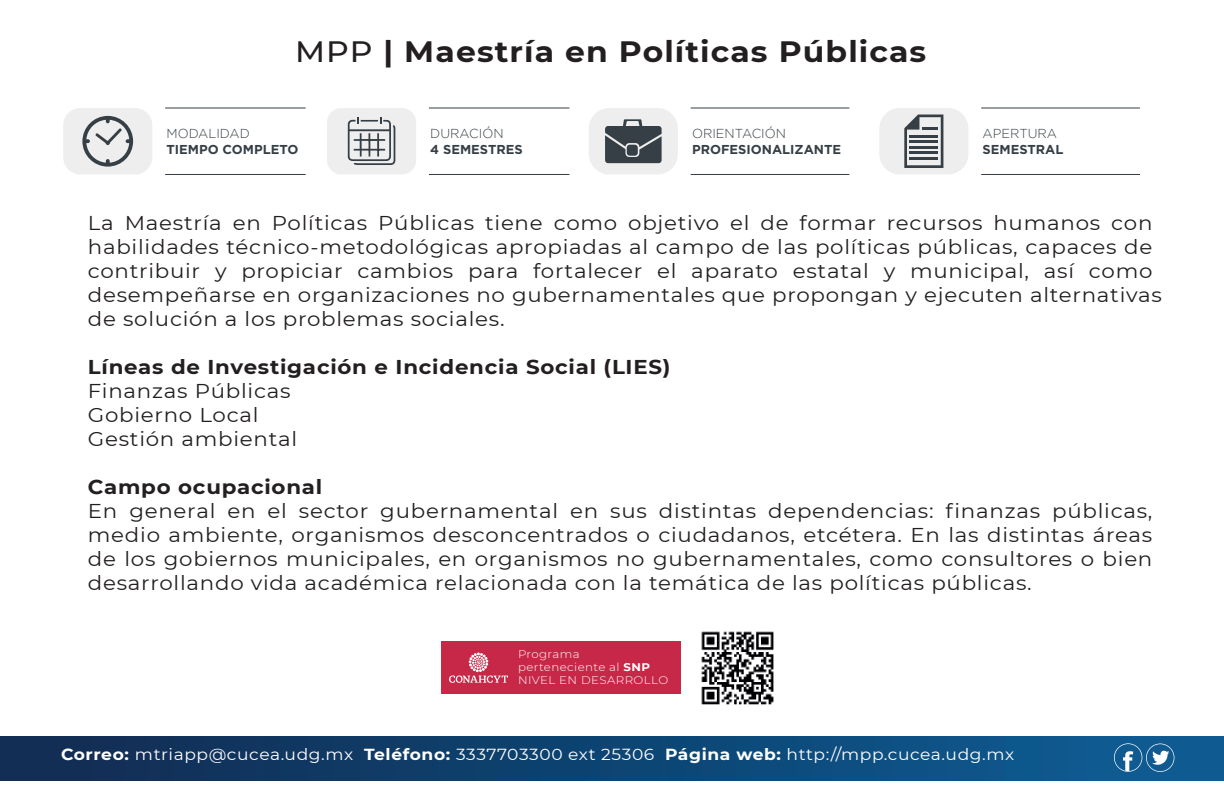
<style>
.page{position:relative;width:1224px;height:792px;background:#fff}
.page>*{position:absolute;margin:0;border:0;box-sizing:border-box;transform-origin:0 0}
.t1{font:700 29.4px "Montserrat";letter-spacing:.035em;color:#231f20;scale:1.07 1}
.t2{font:20px/24px "Montserrat";letter-spacing:.035em;color:#231f20;scale:1.07 1}
.t3{font:700 20px "Montserrat";letter-spacing:.035em;color:#231f20;scale:1.07 1}
.t4{font:16px "Montserrat";letter-spacing:.035em;color:#fff;scale:1.07 1}
.t5{font:700 13px "Gotham";color:#363f46}
.t6{font:300 13px "Gotham";color:#363f46}
.t7{font:300 11px/13.2px "Montserrat";letter-spacing:.035em;color:#fff;scale:1.07 1}
.s1{font-weight:500}
.s2{font-weight:700}
</style>
<div class="page">
<div style="left:63px;top:108px;width:89px;height:66px;background:#edeeed;border-radius:17px"></div>
<svg style="left:82px;top:116px;width:51px;height:51px"></svg>
<hr style="left:165px;top:174px;width:141px;height:1px;background:#363f46">
<hr style="left:165px;top:108px;width:141px;height:1px;background:#363f46">
<div style="left:327px;top:108px;width:89px;height:66px;background:#edeeed;border-radius:14px"></div>
<hr style="left:429px;top:174px;width:140px;height:1px;background:#363f46">
<hr style="left:429px;top:108px;width:140px;height:1px;background:#363f46">
<svg style="left:348px;top:117px;width:47px;height:48px"></svg>
<div style="left:589px;top:108px;width:89px;height:66px;background:#edeeed;border-radius:20px"></div>
<hr style="left:691px;top:174px;width:158px;height:1px;background:#363f46">
<hr style="left:691px;top:108px;width:158px;height:1px;background:#363f46">
<svg style="left:605px;top:119px;width:57px;height:44px"></svg>
<div style="left:879px;top:108px;width:89px;height:66px;background:#edeeed;border-radius:20px"></div>
<hr style="left:981px;top:174px;width:159px;height:1px;background:#363f46">
<hr style="left:981px;top:108px;width:159px;height:1px;background:#363f46">
<div style="left:0;top:736px;width:1224px;height:44px;background:linear-gradient(to right,#112b51,#0d5e95)"></div>
<svg style="left:1114px;top:743px;width:60px;height:29px"></svg>
<svg style="left:904px;top:115px;width:39px;height:53px"></svg>
<hr style="left:923px;top:127px;width:15px;height:3px;background:#363f46">
<hr style="left:910px;top:135px;width:28px;height:2px;background:#363f46">
<hr style="left:910px;top:140px;width:28px;height:3px;background:#363f46">
<hr style="left:910px;top:146px;width:28px;height:3px;background:#363f46">
<hr style="left:910px;top:151px;width:28px;height:3px;background:#363f46">
<hr style="left:910px;top:157px;width:28px;height:3px;background:#363f46">
<div style="left:441px;top:641px;width:240px;height:53px;background:#c72848"></div>
<svg style="left:449px;top:652px;width:59px;height:31px"></svg>
<img style="left:701px;top:631px;width:73px;height:74px">
<h1 class="t1" style="left:295px;top:30px;width:591px"><span class="s1">MPP</span> | Maestría en Políticas Públicas</h1>
<p class="t6" style="left:166px;top:126px;width:85px">MODALIDAD</p>
<p class="t5" style="left:166px;top:141px;width:133px">TIEMPO COMPLETO</p>
<p class="t6" style="left:430px;top:126px;width:75px">DURACIÓN</p>
<p class="t5" style="left:430px;top:141px;width:94px">4 SEMESTRES</p>
<p class="t6" style="left:692px;top:126px;width:95px">ORIENTACIÓN</p>
<p class="t5" style="left:692px;top:141px;width:151px">PROFESIONALIZANTE</p>
<p class="t6" style="left:983px;top:126px;width:76px">APERTURA</p>
<p class="t5" style="left:983px;top:141px;width:82px">SEMESTRAL</p>
<p class="t2" style="left:88px;top:210px;width:1005px">La Maestría en Políticas Públicas tiene como objetivo el de formar recursos humanos con habilidades técnico-metodológicas apropiadas al campo de las políticas públicas, capaces de contribuir y propiciar cambios para fortalecer el aparato estatal y municipal, así como desempeñarse en organizaciones no gubernamentales que propongan y ejecuten alternativas de solución a los problemas sociales.</p>
<p class="t3" style="left:88px;top:352px;width:546px">Líneas de Investigación e Incidencia Social (LIES)</p>
<p class="t2" style="left:88px;top:378px;width:197px">Finanzas Públicas<br>Gobierno Local<br>Gestión ambiental</p>
<p class="t3" style="left:88px;top:472px;width:221px">Campo ocupacional</p>
<p class="t2" style="left:88px;top:498px;width:996px;text-align:justify">En general en el sector gubernamental en sus distintas dependencias: finanzas públicas, medio ambiente, organismos desconcentrados o ciudadanos, etcétera. En las distintas áreas de los gobiernos municipales, en organismos no gubernamentales, como consultores o bien desarrollando vida académica relacionada con la temática de las políticas públicas.</p>
<p class="t7" style="left:518px;top:647px;width:142px">Programa perteneciente al <span class="s2">SNP<br></span>NIVEL EN DESARROLLO</p>
<p class="t4" style="left:61px;top:744px;width:892px"><span class="s2">Correo:</span> mtriapp@cucea.udg.mx <span class="s2">Teléfono:</span> 3337703300 ext 25306 <span class="s2">Página web:</span> http://mpp.cucea.udg.mx</p>
</div>
